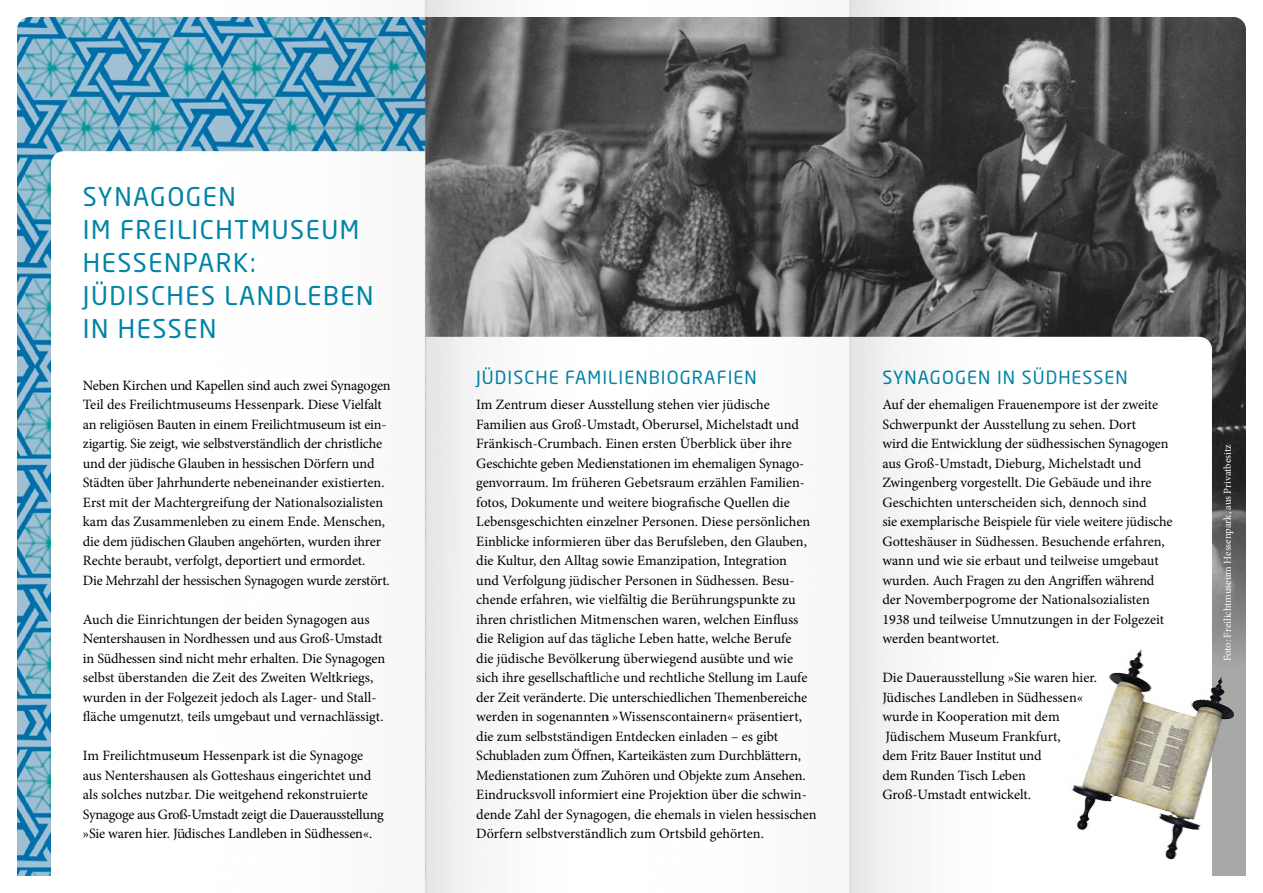
<style>
.page{position:relative;width:1263px;height:893px;background:#fff}
.page>*{position:absolute;margin:0;border:0;box-sizing:border-box;transform-origin:0 0}
.t1{font:25.5px/33px "Neo Sans Pro Cyr";letter-spacing:.06em;color:#0084a7}
.t2{font:18px "Neo Sans Pro Cyr";letter-spacing:.06em;color:#0084a7}
.t3{font:14.25px/19.5px "Minion Pro";letter-spacing:-.005em;color:#000}
.t4{font:10.5px "Minion Pro";letter-spacing:-.005em;color:#fff}
</style>
<div class="page">
<img style="left:17px;top:17px;width:1229px;height:859px">
<svg style="left:1058px;top:337px;width:154px;height:539px"></svg>
<svg style="left:51px;top:151px;width:132px;height:725px"></svg>
<img style="left:1066px;top:644px;width:174px;height:216px">
<img style="left:183px;top:0;width:424px;height:893px">
<img style="left:607px;top:0;width:451px;height:893px">
<p class="t1" style="left:83px;top:180px;width:292px">SYNAGOGEN<br>IM FREILICHTMUSEUM<br>HESSENPARK:<br>JÜDISCHES LANDLEBEN<br>IN HESSEN</p>
<p class="t3" style="left:83px;top:376px;width:309px">Neben Kirchen und Kapellen sind auch zwei Synagogen Teil des Freilichtmuseums Hessenpark. Diese Vielfalt an religiösen Bauten in einem Freilichtmuseum ist ein&shy;zigartig. Sie zeigt, wie selbstverständlich der christliche und der jüdische Glauben in hessischen Dörfern und Städten über Jahrhunderte nebeneinander existierten.<br>Erst mit der Machtergreifung der Nationalsozialisten kam das Zusammenleben zu einem Ende. Menschen, die dem jüdischen Glauben angehörten, wurden ihrer Rechte beraubt, verfolgt, deportiert und ermordet.<br>Die Mehrzahl der hessischen Synagogen wurde zerstört.</p>
<p class="t3" style="left:83px;top:610px;width:304px">Auch die Einrichtungen der beiden Synagogen aus Nentershausen in Nordhessen und aus Groß-Umstadt in Südhessen sind nicht mehr erhalten. Die Synagogen selbst überstanden die Zeit des Zweiten Weltkriegs, wurden in der Folgezeit jedoch als Lager- und Stall&shy;fläche umgenutzt, teils umgebaut und vernachlässigt.</p>
<p class="t3" style="left:83px;top:746px;width:302px">Im Freilichtmuseum Hessenpark ist die Synagoge aus Nentershausen als Gotteshaus eingerichtet und als solches nutzbar. Die weitgehend rekonstruierte Synagoge aus Groß-Umstadt zeigt die Dauerausstellung »Sie waren hier. Jüdisches Landleben in Südhessen«.</p>
<p class="t2" style="left:476px;top:366px;width:282px">JÜDISCHE FAMILIENBIOGRAFIEN</p>
<p class="t3" style="left:476px;top:395px;width:342px">Im Zentrum dieser Ausstellung stehen vier jüdische Familien aus Groß-Umstadt, Oberursel, Michelstadt und Fränkisch-Crumbach. Einen ersten Überblick über ihre Geschichte geben Medienstationen im ehemaligen Synago&shy;genvorraum. Im früheren Gebetsraum erzählen Familien&shy;fotos, Dokumente und weitere biografische Quellen die Lebensgeschichten einzelner Personen. Diese persönlichen Einblicke informieren über das Berufsleben, den Glauben, die Kultur, den Alltag sowie Emanzipation, Integration<br>und Verfolgung jüdischer Personen in Südhessen. Besu&shy;chende erfahren, wie vielfältig die Berührungspunkte zu ihren christlichen Mitmenschen waren, welchen Einfluss die Religion auf das tägliche Leben hatte, welche Berufe<br>die jüdische Bevölkerung überwiegend ausübte und wie sich ihre gesellschaftliche und rechtliche Stellung im Laufe der Zeit veränderte. Die unterschiedlichen Themenbereiche werden in sogenannten »Wissenscontainern« präsentiert, die zum selbstständigen Entdecken einladen – es gibt Schubladen zum Öffnen, Karteikästen zum Durchblättern, Medienstationen zum Zuhören und Objekte zum Ansehen.<br>Eindrucksvoll informiert eine Projektion über die schwin&shy;dende Zahl der Synagogen, die ehemals in vielen hessischen Dörfern selbstverständlich zum Ortsbild gehörten.</p>
<p class="t2" style="left:882px;top:366px;width:247px">SYNAGOGEN IN SÜDHESSEN</p>
<p class="t3" style="left:882px;top:395px;width:292px">Auf der ehemaligen Frauenempore ist der zweite Schwerpunkt der Ausstellung zu sehen. Dort<br>wird die Entwicklung der südhessischen Synagogen aus Groß-Umstadt, Dieburg, Michelstadt und Zwingenberg vorgestellt. Die Gebäude und ihre Geschichten unterscheiden sich, dennoch sind<br>sie exemplarische Beispiele für viele weitere jüdische Gotteshäuser in Südhessen. Besuchende erfahren, wann und wie sie erbaut und teilweise umgebaut wurden. Auch Fragen zu den Angriffen während der Novemberpogrome der Nationalsozialisten 1938 und teilweise Umnutzungen in der Folgezeit werden beantwortet.</p>
<p class="t3" style="left:882px;top:668px;width:216px">Die Dauerausstellung »Sie waren hier.<br>Jüdisches Landleben in Südhessen« wurde in Kooperation mit dem<br>Jüdischem Museum Frankfurt,<br>dem Fritz Bauer Institut und<br>dem Runden Tisch Leben<br>Groß-Umstadt entwickelt.</p>
<p class="t4" style="left:1220px;top:661px;width:218px;rotate:-90deg">Foto: Freilichtmuseum Hessenpark, aus Privatbesitz</p>
</div>
